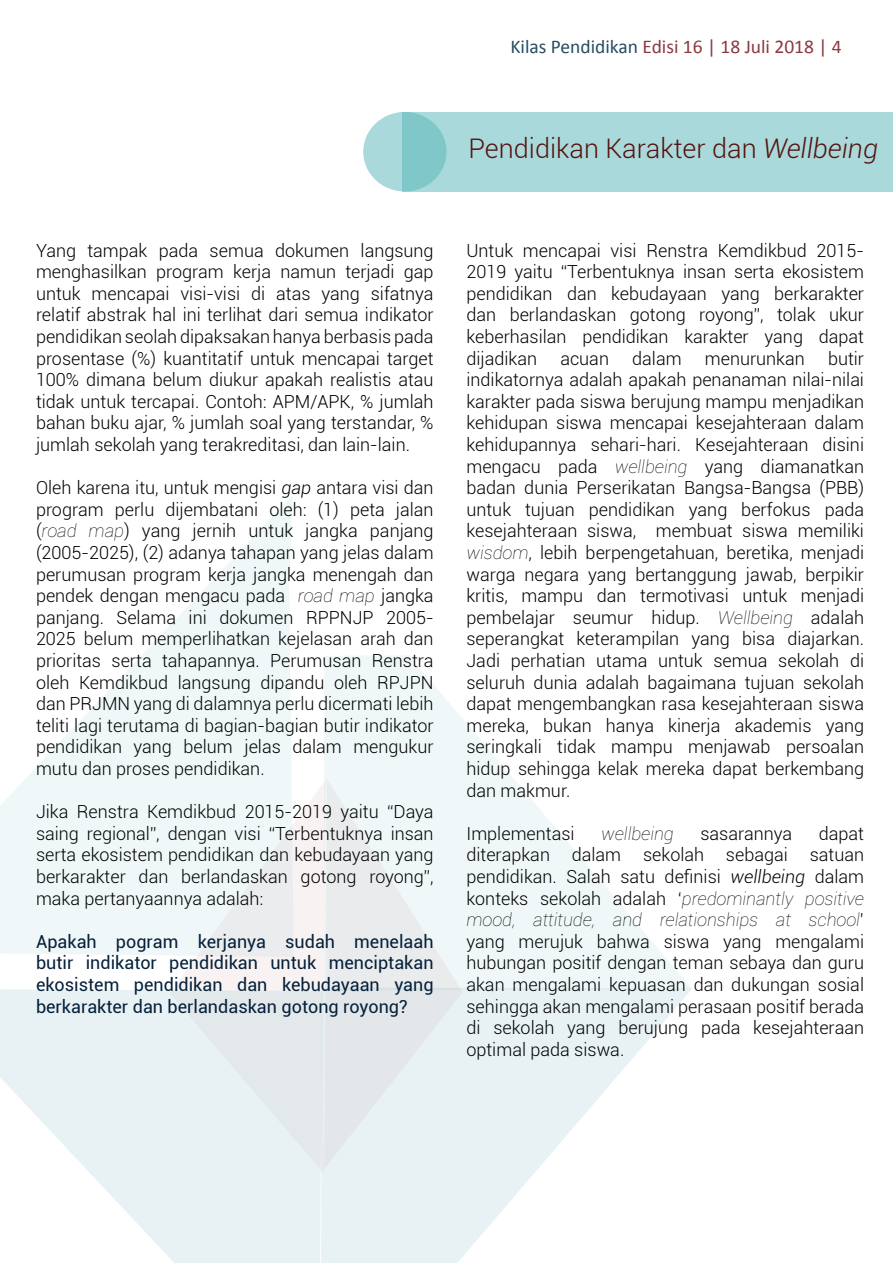
<style>
.page{position:relative;width:893px;height:1263px;background:#fff}
.page>*{position:absolute;margin:0;border:0;box-sizing:border-box;transform-origin:0 0}
.t1{font:300 27px "Roboto";color:#541310}
.t2{font:19.5px "Calibri";color:#8b3a3d}
.t3{font:300 18px/21.6px "Roboto";color:#000;text-align:justify}
.t4{font:18px/21.6px "Roboto";color:#05213b;text-align:justify}
.t5{font:italic 100 18px "Roboto";color:#000}
.s1{font-style:italic}
.s2{font-weight:100;font-style:italic}
.s3{color:#264c62}
</style>
<div class="page">
<div style="left:363px;top:112px;width:83px;height:79px;background:#a9d9da;border-radius:50%"></div>
<svg style="left:402px;top:112px;width:491px;height:79px;background:#a5d7d8"></svg>
<svg style="left:174px;top:783px;width:150px;height:206px;fill:#f8f2f2"></svg>
<svg style="left:0;top:496px;width:294px;height:461px;fill:#f0f7f8"></svg>
<svg style="left:0;top:989px;width:321px;height:274px;fill:#e8f2f5"></svg>
<svg style="left:324px;top:655px;width:366px;height:332px"></svg>
<svg style="left:321px;top:987px;width:371px;height:276px;fill:#e8f2f5"></svg>
<svg style="left:324px;top:779px;width:139px;height:390px;fill:#eaf0f2"></svg>
<p class="t3" style="left:36px;top:239px;width:399px">Yang tampak pada semua dokumen langsung menghasilkan program kerja namun terjadi gap untuk mencapai visi-visi di atas yang sifatnya relatif abstrak hal ini terlihat dari semua indikator pendidikan seolah dipaksakan hanya berbasis pada prosentase (%) kuantitatif untuk mencapai target 100% dimana belum diukur apakah realistis atau tidak untuk tercapai. Contoh: APM/APK, % jumlah bahan buku ajar, % jumlah soal yang terstandar, % jumlah sekolah yang terakreditasi, dan lain-lain.</p>
<p class="t3" style="left:36px;top:476px;width:399px">Oleh karena itu, untuk mengisi <span class="s1">gap</span> antara visi dan program perlu dijembatani oleh: (1) peta jalan (<span class="s2">road map</span>) yang jernih untuk jangka panjang (2005-2025), (2) adanya tahapan yang jelas dalam perumusan program kerja jangka menengah dan pendek dengan mengacu pada <span class="s2">road map</span> jangka panjang. Selama ini dokumen RPPNJP 2005- 2025 belum memperlihatkan kejelasan arah dan prioritas serta tahapannya. Perumusan Renstra oleh Kemdikbud langsung dipandu oleh RPJPN dan PRJMN yang di dalamnya perlu dicermati lebih teliti lagi terutama di bagian-bagian butir indikator pendidikan yang belum jelas dalam mengukur mutu dan proses pendidikan.</p>
<p class="t3" style="left:36px;top:800px;width:399px">Jika Renstra Kemdikbud 2015-2019 yaitu “Daya saing regional”, dengan visi “Terbentuknya insan serta ekosistem pendidikan dan kebudayaan yang berkarakter dan berlandaskan gotong royong”, maka pertanyaannya adalah:</p>
<p class="t4" style="left:36px;top:930px;width:399px">Apakah pogram kerjanya sudah menelaah butir indikator pendidikan untuk menciptakan ekosistem pendidikan dan kebudayaan yang berkarakter dan berlandaskan gotong royong?</p>
<p class="t2" style="left:510px;top:34px;width:333px"><span class="s3">Kilas Pendidikan</span> Edisi 16 | 18 Juli 2018 | 4</p>
<h1 class="t1" style="left:468px;top:130px;width:411px">Pendidikan Karakter dan <span class="s1">Wellbeing</span></h1>
<p class="t3" style="left:466px;top:239px;width:399px">Untuk mencapai visi Renstra Kemdikbud 2015- 2019 yaitu “Terbentuknya insan serta ekosistem pendidikan dan kebudayaan yang berkarakter dan berlandaskan gotong royong”, tolak ukur keberhasilan pendidikan karakter yang dapat dijadikan</p>
<p class="t3" style="left:466px;top:347px;width:399px;text-indent:362px">butir indikatornya adalah apakah penanaman nilai-nilai karakter pada siswa berujung mampu menjadikan kehidupan siswa mencapai kesejahteraan dalam kehidupannya sehari-hari. Kesejahteraan disini mengacu pada <span class="s2">wellbeing</span> yang diamanatkan badan dunia Perserikatan Bangsa-Bangsa (PBB) untuk tujuan pendidikan yang berfokus pada kesejahteraan siswa, membuat siswa memiliki <span class="s2">wisdom</span>, lebih berpengetahuan, beretika, menjadi warga negara yang bertanggung jawab, berpikir kritis, mampu dan termotivasi untuk menjadi pembelajar seumur hidup. <span class="s2">Wellbeing</span> adalah seperangkat keterampilan yang bisa diajarkan.<br>Jadi perhatian utama untuk semua sekolah di seluruh dunia adalah bagaimana tujuan sekolah dapat mengembangkan rasa kesejahteraan siswa mereka, bukan hanya kinerja akademis yang seringkali tidak mampu menjawab persoalan hidup sehingga kelak mereka dapat berkembang dan makmur.</p>
<p class="t3" style="left:466px;top:822px;width:110px">Implementasi</p>
<p class="t5" style="left:601px;top:821px;width:74px">wellbeing</p>
<p class="t3" style="left:700px;top:822px;width:93px">sasarannya</p>
<p class="t3" style="left:560px;top:347px;width:50px">acuan</p>
<p class="t3" style="left:632px;top:347px;width:51px">dalam</p>
<p class="t3" style="left:705px;top:347px;width:102px">menurunkan</p>
<p class="t3" style="left:466px;top:822px;width:399px;text-indent:352px">dapat diterapkan dalam sekolah sebagai satuan pendidikan. Salah satu definisi <span class="s1">wellbeing</span> dalam konteks sekolah adalah ‘<span class="s2">predominantly positive mood, attitude, and relationships at school</span>’ yang merujuk bahwa siswa yang mengalami hubungan positif dengan teman sebaya dan guru akan mengalami kepuasan dan dukungan sosial sehingga akan mengalami perasaan positif berada di sekolah yang berujung pada kesejahteraan optimal pada siswa.</p>
</div>
